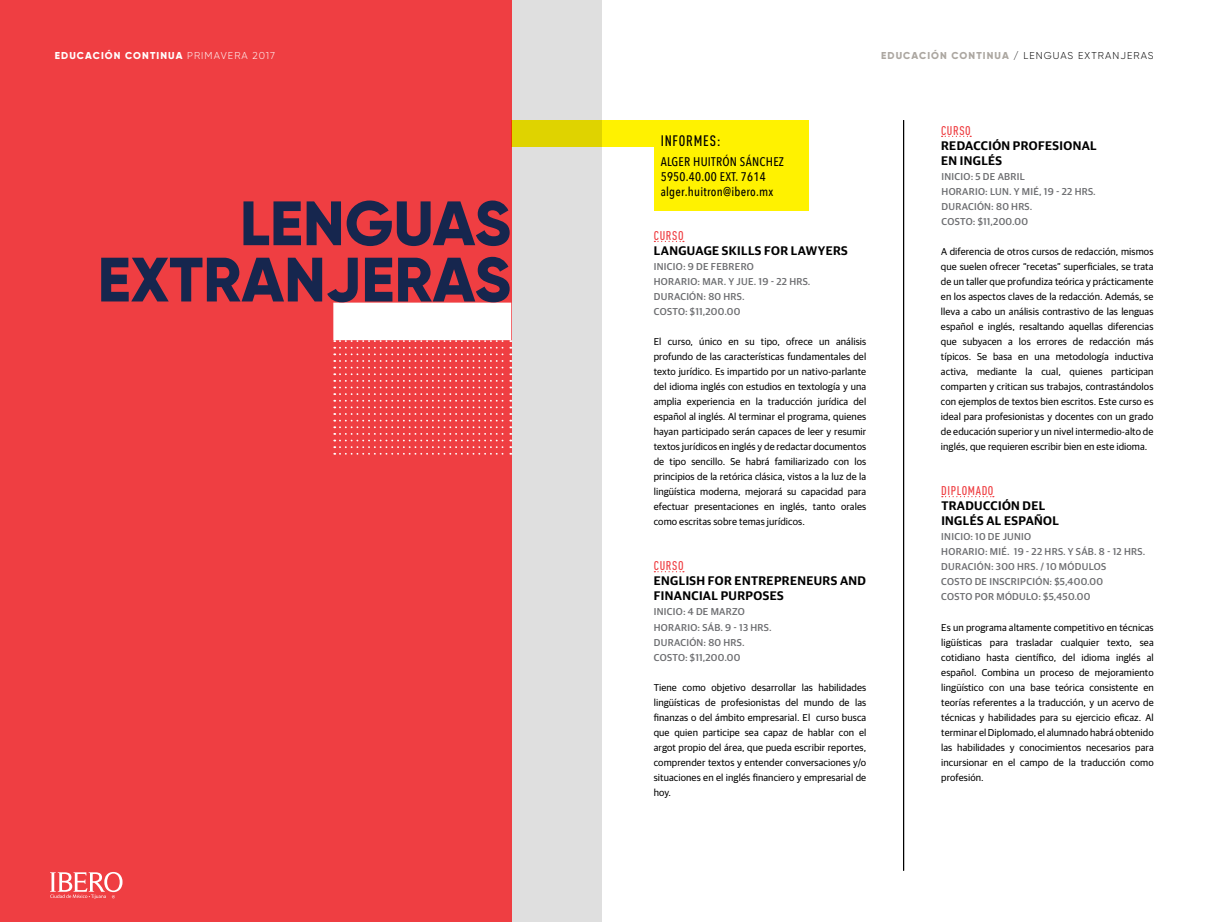
<style>
.page{position:relative;width:1205px;height:922px;background:#fff}
.page>*{position:absolute;margin:0;border:0;box-sizing:border-box;transform-origin:0 0}
.t1{font:800 62.5px "Gilroy";color:#16264e}
.t2{font:500 15px "DIN Cond";letter-spacing:.05em;color:#000}
.t3{font:600 12.5px "Guardian Sans";letter-spacing:.03em;color:#000}
.t4{font:500 12.5px/15px "Avenir Next Condensed";letter-spacing:.02em;color:#000}
.t5{font:500 12.5px "DIN Cond";letter-spacing:.05em;color:#ef3e42}
.t6{font:10px/15px "Guardian Sans";letter-spacing:.01em;color:#000;text-align:justify}
.t7{font:500 10px/15px "Guardian Sans";letter-spacing:.03em;color:#6d6e71}
.t8{font:800 10px "Gilroy";letter-spacing:.11em;color:#fff}
.t9{font:800 10px "Gilroy";letter-spacing:.11em;color:#aca7a1}
.t10{font:300 10px "Gilroy";color:#000}
.s1{font-weight:300}
.s2{font-weight:300;color:#000}
</style>
<div class="page">
<div style="left:503px;top:0;width:99px;height:921px;background:#dfdfdf"></div>
<div style="left:0;top:0;width:511px;height:921px;background:#ef3e42"></div>
<div style="left:333px;top:302px;width:178px;height:38px;background:#fff"></div>
<svg style="left:50px;top:872px;width:73px;height:26px"></svg>
<svg style="left:654px;top:241px;width:30px;height:1px"></svg>
<svg style="left:654px;top:571px;width:30px;height:1px"></svg>
<svg style="left:942px;top:496px;width:52px;height:1px"></svg>
<svg style="left:941px;top:136px;width:30px;height:1px"></svg>
<svg style="left:511px;top:120px;width:143px;height:26px;background:#eadd00"></svg>
<div style="left:654px;top:120px;width:154px;height:90px;background:#fff200"></div>
<svg style="left:334px;top:340px;width:177px;height:114px"></svg>
<hr style="left:903px;top:120px;width:1px;height:750px;background:#000">
<p class="t8" style="left:55px;top:49px;width:222px">EDUCACIÓN CONTINUA <span class="s1">PRIMAVERA 2017</span></p>
<p class="t9" style="left:881px;top:49px;width:180px">EDUCACIÓN CONTINUA <span class="s2">/ LE NGUAS</span></p>
<p class="t10" style="left:1078px;top:50px;width:21px">EXTRA</p>
<p class="t10" style="left:1112px;top:50px;width:16px">NJERAS</p>
<h1 class="t1" style="left:240px;top:184px;width:40px">LENGUAS</h1>
<h1 class="t1" style="left:97px;top:240px;width:111px">EXTRAN</h1>
<h1 class="t1" style="left:325px;top:240px;width:74px">JERAS</h1>
<h2 class="t2" style="left:661px;top:132px;width:61px">INFORMES:</h2>
<p class="t4" style="left:661px;top:154px;width:125px">ALGER HUITRÓN SÁNCHEZ<br>5950.40.00 EXT. 7614 alger.huitron@ibero.mx</p>
<p class="t5" style="left:654px;top:228px;width:19px">CURSO</p>
<p class="t3" style="left:654px;top:241px;width:17px">LANGUAGE</p>
<p class="t3" style="left:722px;top:241px;width:23px">SKILLS</p>
<p class="t3" style="left:764px;top:241px;width:9px">FOR</p>
<p class="t3" style="left:791px;top:241px;width:17px">LAWYERS</p>
<p class="t7" style="left:654px;top:258px;width:158px">INICIO: 9 DE FEBRERO<br>HORARIO: MAR. Y JU E. 19 - 22 HRS.<br>DU RACIÓN: 80 HRS.<br>COSTO: $11,200.00</p>
<p class="t6" style="left:654px;top:333px;width:214px">El curso, único en su tipo, ofrece un análisis profundo de las características fundamentales del texto jurídico. Es impartido por un nativo-parlante del idioma inglés con estudios en textología y una amplia experiencia en la traducción jurídica del español al inglés. Al terminar el programa, quienes hayan participado serán capaces de leer y resumir textos jurídicos en inglés y de redactar documentos de tipo sencillo. Se habrá familiarizado con los principios de la retórica clásica, vistos a la luz de la lingüística moderna, mejorará su capacidad para efectuar presentaciones en inglés, tanto orales como escritas sobre temas jurídicos.</p>
<p class="t5" style="left:654px;top:558px;width:19px">CURSO</p>
<p class="t3" style="left:654px;top:571px;width:16px">ENGLISH</p>
<p class="t3" style="left:708px;top:571px;width:9px">FOR</p>
<p class="t3" style="left:734px;top:571px;width:17px">ENTREPRENEURS</p>
<p class="t3" style="left:840px;top:571px;width:10px">AND</p>
<p class="t3" style="left:654px;top:586px;width:16px">FINANCIAL</p>
<p class="t3" style="left:721px;top:586px;width:17px">PURPOSES</p>
<p class="t7" style="left:654px;top:603px;width:119px">INICIO: 4 DE MARZO<br>HORARIO: SÁB. 9 - 13 HRS.<br>DU RACIÓN: 80 HRS.<br>COSTO: $11,200.00</p>
<p class="t6" style="left:654px;top:678px;width:214px">Tiene como objetivo desarrollar las habilidades lingüísticas de profesionistas del mundo de las finanzas o del ámbito empresarial. El curso busca que quien participe sea capaz de hablar con el argot propio del área, que pueda escribir reportes, comprender textos y entender conversaciones y/o situaciones en el inglés financiero y empresarial de hoy.</p>
<p class="t5" style="left:941px;top:123px;width:19px">CURSO</p>
<p class="t3" style="left:941px;top:136px;width:17px">REDACCIÓN</p>
<p class="t3" style="left:1013px;top:136px;width:9px">PROFESIONAL</p>
<p class="t3" style="left:941px;top:151px;width:27px">EN INGLÉS</p>
<p class="t7" style="left:941px;top:168px;width:64px">INICIO: 5 DE ABR</p>
<p class="t7" style="left:941px;top:168px;width:156px;text-indent:75px">IL<br>HORARIO: LUN. Y MIÉ, 19 - 22 HRS.<br>DU RACIÓN: 80 HRS.<br>COSTO: $11,200.00</p>
<p class="t6" style="left:941px;top:243px;width:214px">A diferencia de otros cursos de redacción, mismos que suelen ofrecer “recetas” superficiales, se trata de un taller que profundiza teórica y prácticamente en los aspectos claves de la redacción. Además, se lleva a cabo un análisis contrastivo de las lenguas español e inglés, resaltando aquellas diferencias que subyacen a los errores de redacción más típicos. Se basa en una metodología inductiva activa, mediante la cual, quienes participan comparten y critican sus trabajos, contrastándolos con ejemplos de textos bien escritos. Este curso es ideal para profesionistas y docentes con un grado de educación superior y un nivel intermedio-alto de inglés, que requieren escribir bien en este idioma.</p>
<p class="t5" style="left:941px;top:483px;width:53px">DIPLOMADO</p>
<p class="t3" style="left:941px;top:496px;width:17px">TRADUCCIÓN</p>
<p class="t3" style="left:1022px;top:496px;width:9px">DEL</p>
<p class="t3" style="left:941px;top:511px;width:8px">INGLÉS</p>
<p class="t3" style="left:986px;top:511px;width:27px">AL ESPAÑOL</p>
<p class="t7" style="left:941px;top:528px;width:205px">INICIO: 10 DE JUNIO<br>HORARIO: MIÉ. 19 - 22 HRS. Y SÁB. 8 - 12 HRS.<br>DURACIÓN: 300 HRS. / 10 MÓDULOS<br>COSTO DE INSCRIPCIÓN: $5,400.00<br>COSTO POR MÓDULO: $5,450.00</p>
<p class="t6" style="left:941px;top:618px;width:214px">Es un programa altamente competitivo en técnicas ligüísticas para trasladar cualquier texto, sea cotidiano hasta científico, del idioma inglés al español. Combina un proceso de mejoramiento lingüístico con una base teórica consistente en teorías referentes a la traducción, y un acervo de técnicas y habilidades para su ejercicio eficaz. Al terminar el Diplomado, el alumnado habrá obtenido las habilidades y conocimientos necesarios para incursionar en el campo de la traducción como profesión.</p>
</div>
